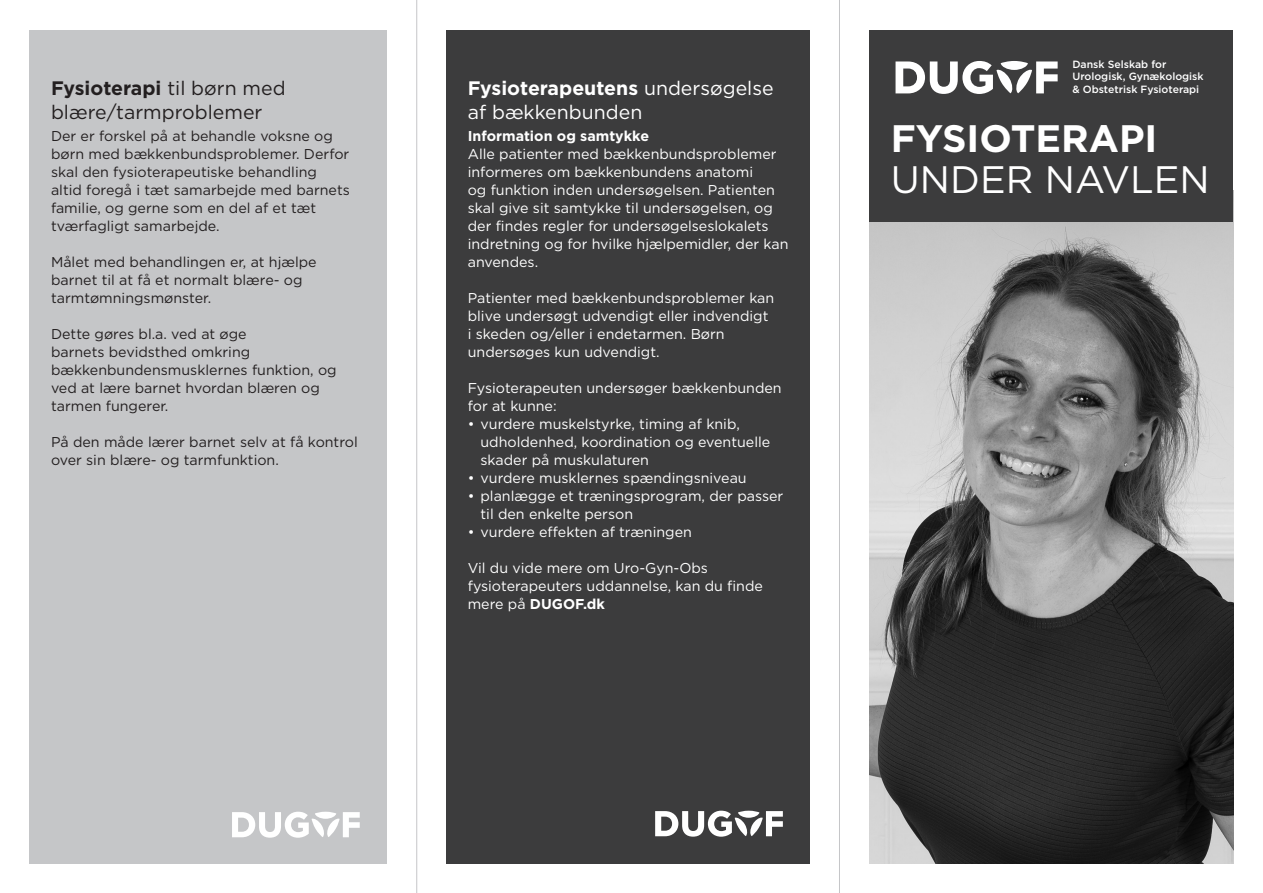
<style>
.page{position:relative;width:1263px;height:893px;background:#fff}
.page>*{position:absolute;margin:0;border:0;box-sizing:border-box;transform-origin:0 0}
.t1{font:700 38.25px/40.5px "Gotham";color:#fff}
.Rubrik{font:19.5px/24px "Gotham";color:#fff}
.Rubrik-2{font:19.5px/24px "Gotham";color:#231f20}
.Brød{font:14.25px/18px "Gotham";color:#fff}
.Brød-2{font:14.25px/18px "Gotham";color:#231f20}
.Brød-3{font:700 14.25px "Gotham";color:#fff}
.Default{font:500 10.5px/12.6px "Gotham";color:#fff}
.s1{font-weight:700}
.s2{font-weight:400}
</style>
<div class="page">
<div style="left:446px;top:30px;width:364px;height:833px;background:#3c3c3d"></div>
<div style="left:30px;top:30px;width:357px;height:833px;background:#c5c6c8"></div>
<img style="left:870px;top:222px;width:363px;height:641px">
<div style="left:870px;top:30px;width:363px;height:183px;background:#3c3c3d"></div>
<svg style="left:895px;top:61px;width:163px;height:33px"></svg>
<svg style="left:655px;top:811px;width:128px;height:26px"></svg>
<div style="left:870px;top:94px;width:363px;height:128px;background:#3c3c3d"></div>
<hr style="left:416px;top:0;width:1px;height:893px;background:#c5c6c8">
<hr style="left:839px;top:0;width:1px;height:893px;background:#c5c6c8">
<svg style="left:232px;top:812px;width:128px;height:26px"></svg>
<p class="Rubrik-2" style="left:51px;top:76px;width:236px"><span class="s1">Fysioterapi</span> til børn med blære/tarmproblemer</p>
<p class="Brød-2" style="left:51px;top:127px;width:300px">Der er forskel på at behandle voksne og børn med bækkenbundsproblemer. Derfor skal den fysioterapeutiske behandling altid foregå i tæt samarbejde med barnets familie, og gerne som en del af et tæt tværfagligt samarbejde.</p>
<p class="Brød-2" style="left:51px;top:253px;width:267px">Målet med behandlingen er, at hjælpe barnet til at få et normalt blære- og tarmtømningsmønster.</p>
<p class="Brød-2" style="left:51px;top:325px;width:287px">Dette gøres bl.a. ved at øge<br>barnets bevidsthed omkring bækkenbundensmusklernes funktion, og ved at lære barnet hvordan blæren og tarmen fungerer.</p>
<p class="Brød-2" style="left:51px;top:433px;width:308px">På den måde lærer barnet selv at få kontrol over sin blære- og tarmfunktion.</p>
<p class="Rubrik" style="left:468px;top:76px;width:307px"><span class="s1">Fysioterapeutens</span> undersøgelse af bækkenbunden</p>
<p class="Brød-3" style="left:468px;top:128px;width:183px">Information og samtykke</p>
<p class="Brød" style="left:468px;top:145px;width:322px">Alle patienter med bækkenbundsproblemer informeres om bækkenbundens anatomi<br>og funktion inden undersøgelsen. Patienten skal give sit samtykke til undersøgelsen, og der findes regler for undersøgelseslokalets indretning og for hvilke hjælpemidler, der kan anvendes.</p>
<p class="Brød" style="left:468px;top:289px;width:308px">Patienter med bækkenbundsproblemer kan blive undersøgt udvendigt eller indvendigt i skeden og/eller i endetarmen. Børn undersøges kun udvendigt.</p>
<p class="Brød" style="left:468px;top:379px;width:315px">Fysioterapeuten undersøger bækkenbunden for at kunne:</p>
<p class="Brød" style="left:480px;top:415px;width:291px;text-indent:-13px">• vurdere muskelstyrke, timing af knib, udholdenhed, koordination og eventuelle skader på muskulaturen</p>
<p class="Brød" style="left:468px;top:469px;width:280px">• vurdere musklernes spændingsniveau</p>
<p class="Brød" style="left:480px;top:487px;width:304px;text-indent:-13px">• planlægge et træningsprogram, der passer til den enkelte person</p>
<p class="Brød" style="left:468px;top:523px;width:226px">• vurdere effekten af træningen</p>
<p class="Brød" style="left:468px;top:559px;width:297px">Vil du vide mere om Uro-Gyn-Obs fysioterapeuters uddannelse, kan du finde mere på <span class="s1">DUGOF.dk</span></p>
<p class="Default" style="left:1072px;top:58px;width:133px">Dansk Selskab for<br>Urologisk, Gynækologisk &amp; Obstetrisk Fysioterapi</p>
<p class="t1" style="left:891px;top:117px;width:320px">FYSIOTERAPI<br><span class="s2">UNDER NAVLEN</span></p>
</div>
